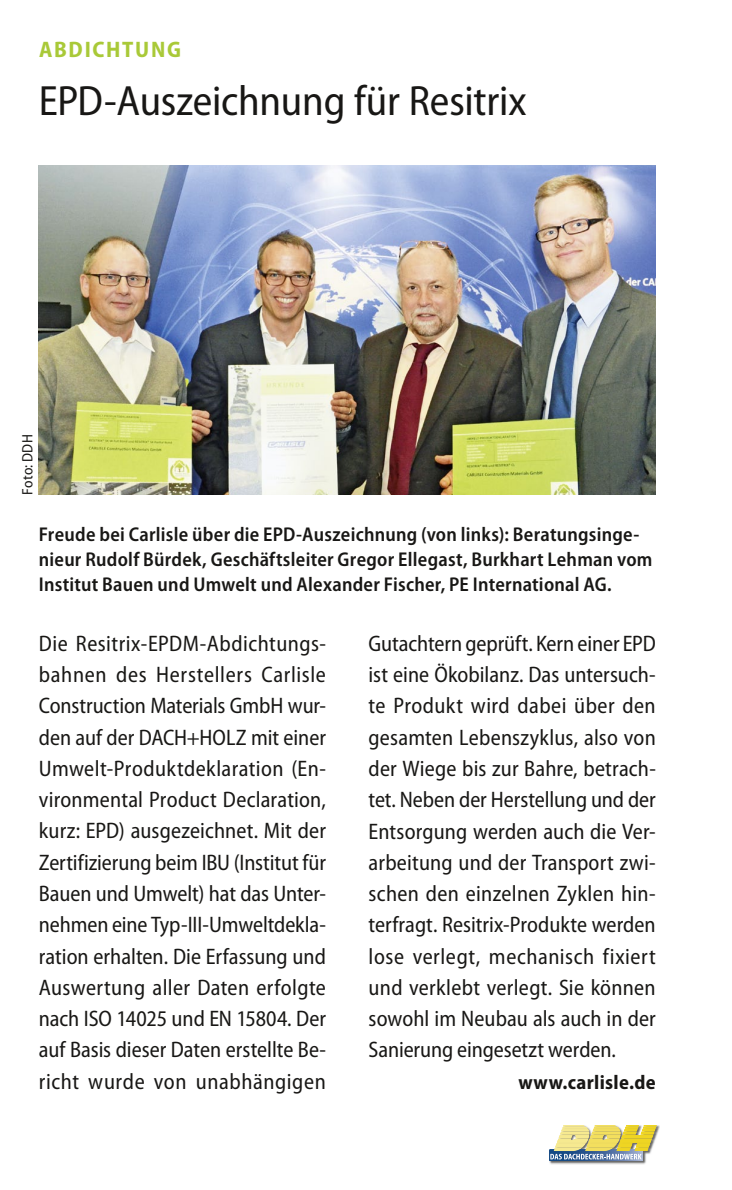
<style>
.page{position:relative;width:732px;height:1190px;background:#fff}
.page>*{position:absolute;margin:0;border:0;box-sizing:border-box;transform-origin:0 0}
.t1{font:semi-condensed 42.5px "Myriad Pro";letter-spacing:-.005em;color:#181715}
.t2{font:semi-condensed 22.5px/31.2px "Myriad Pro";color:#181715;text-align:justify}
.t3{font:700 semi-condensed 22.5px "Myriad Pro";letter-spacing:.075em;color:#a9c938}
.t4{font:600 semi-condensed 20px/25px "Myriad Pro";letter-spacing:.01em;color:#181715}
.t5{font:700 semi-condensed 20px "Myriad Pro";letter-spacing:.015em;color:#181715}
.t6{font:semi-condensed 15px "Myriad Pro";letter-spacing:.015em;color:#181715}
</style>
<div class="page">
<img style="left:549px;top:1125px;width:110px;height:39px">
<svg style="left:549px;top:1125px;width:107px;height:36px;background:#c9c68a"></svg>
<img style="left:39px;top:166px;width:616px;height:328px">
<p class="t3" style="left:39px;top:37px;width:144px">ABDICHTUNG</p>
<h1 class="t1" style="left:39px;top:78px;width:489px">EPD-Auszeichnung für Resitrix</h1>
<p class="t6" style="left:19px;top:494px;width:62px;rotate:-90deg">Foto: DDH</p>
<p class="t4" style="left:39px;top:522px;width:615px">Freude bei Carlisle über die EPD-Auszeichnung (von links): Beratungsinge&shy;nieur Rudolf Bürdek, Geschäftsleiter Gregor Ellegast, Burkhart Lehman vom<br>Institut Bauen und Umwelt und Alexander Fischer, PE International AG.</p>
<p class="t2" style="left:39px;top:628px;width:288px">Die Resitrix-EPDM-Abdichtungs&shy;bahnen des Herstellers Carlisle Construction Materials GmbH wur&shy;den auf der DACH+HOLZ mit einer Umwelt-Produktdeklaration (En&shy;vironmental Product Declaration, kurz: EPD) ausgezeichnet. Mit der Zertifizierung beim IBU (Institut für Bauen und Umwelt) hat das Unter&shy;nehmen eine Typ-III-Umweltdekla&shy;ration erhalten. Die Erfassung und Auswertung aller Daten erfolgte nach ISO 14025 und EN 15804. Der auf Basis dieser Daten erstellte Be&shy;richt wurde von unabhängigen</p>
<p class="t2" style="left:368px;top:628px;width:289px">Gutachtern geprüft. Kern einer EPD ist eine Ökobilanz. Das untersuch&shy;te Produkt wird dabei über den gesamten Lebenszyklus, also von der Wiege bis zur Bahre, betrach&shy;tet. Neben der Herstellung und der Entsorgung werden auch die Ver&shy;arbeitung und der Transport zwi&shy;schen den einzelnen Zyklen hin&shy;terfragt. Resitrix-Produkte werden lose verlegt, mechanisch fixiert und verklebt verlegt. Sie können sowohl im Neubau als auch in der Sanierung eingesetzt werden.</p>
<p class="t5" style="left:518px;top:1070px;width:139px">www.carlisle.de</p>
</div>
